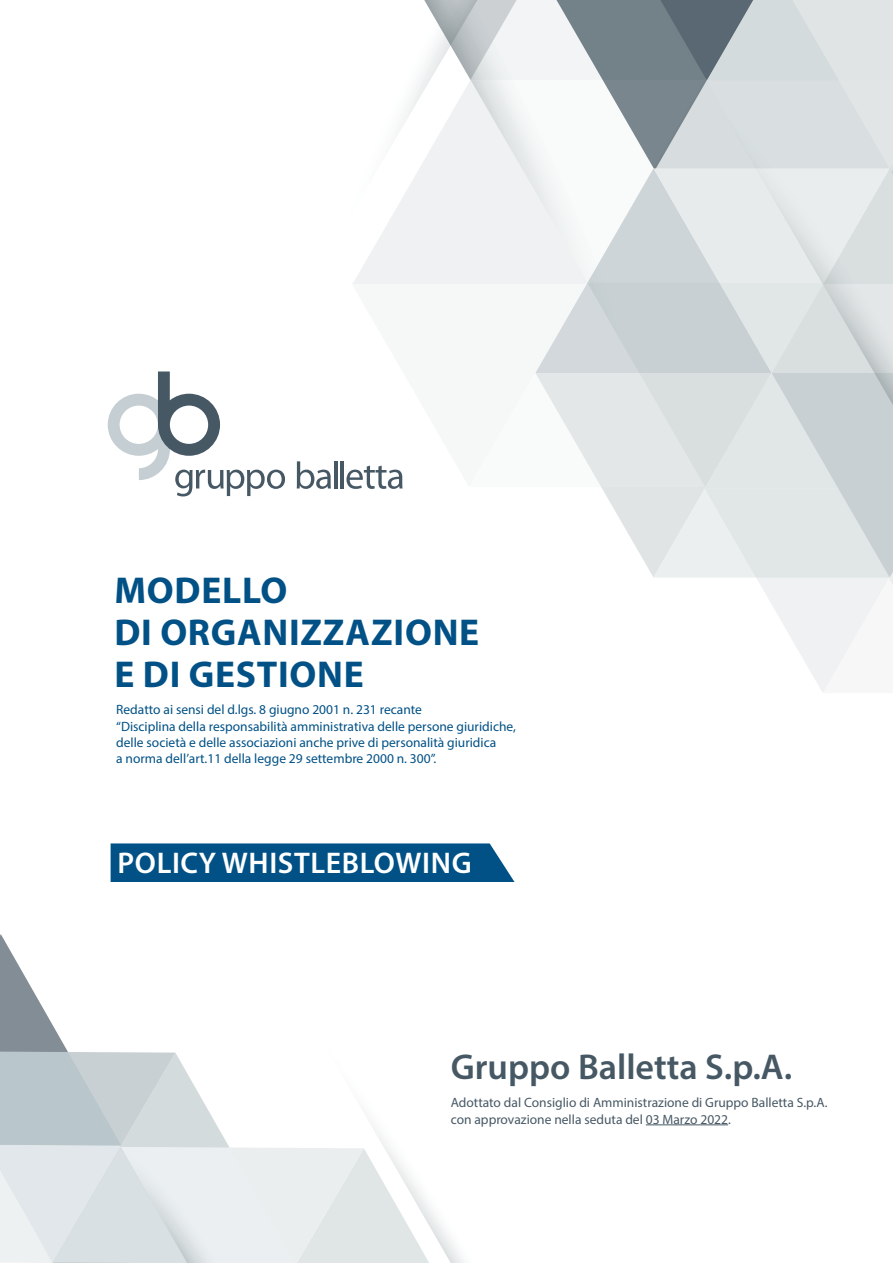
<style>
.page{position:relative;width:893px;height:1263px;background:#fff}
.page>*{position:absolute;margin:0;border:0;box-sizing:border-box;transform-origin:0 0}
.t1{font:700 37.5px/42px "Myriad Pro";letter-spacing:.02em;color:#015186}
.t2{font:600 36px "Myriad Pro";color:#475865}
.t3{font:600 30px "Myriad Pro";letter-spacing:.02em;color:#fff}
.t4{font:13.5px/16.2px "Myriad Pro";color:#015186}
.t5{font:13.5px/16.2px "Myriad Pro";color:#475865}
</style>
<div class="page">
<svg style="left:0;top:934px;width:268px;height:329px"></svg>
<svg style="left:268px;top:1121px;width:461px;height:142px"></svg>
<svg style="left:108px;top:371px;width:177px;height:125px"></svg>
<svg style="left:297px;top:461px;width:34px;height:28px"></svg>
<hr style="left:334px;top:461px;width:3px;height:27px;background:#475865">
<hr style="left:340px;top:461px;width:4px;height:27px;background:#475865">
<svg style="left:346px;top:0;width:547px;height:692px"></svg>
<div style="left:111px;top:843px;width:403px;height:39px;background:#015186"></div>
<hr style="left:646px;top:1124px;width:82px;height:1px;background:#475865">
<h1 class="t1" style="left:114px;top:568px;width:366px">MODELLO<br>DI ORGANIZZAZIONE<br>E DI GESTIONE</h1>
<p class="t4" style="left:116px;top:701px;width:401px">Redatto ai sensi del d.lgs. 8 giugno 2001 n. 231 recante<br>“Disciplina della responsabilità amministrativa delle persone giuridiche, delle società e delle associazioni anche prive di personalità giuridica<br>a norma dell’art.11 della legge 29 settembre 2000 n. 300”.</p>
<h3 class="t3" style="left:118px;top:844px;width:356px">POLICY WHISTLEBLOWING</h3>
<h2 class="t2" style="left:451px;top:1044px;width:343px">Gruppo Balletta S.p.A.</h2>
<p class="t5" style="left:451px;top:1094px;width:378px">Adottato dal Consiglio di Amministrazione di Gruppo Balletta S.p.A. con approvazione nella seduta del 03 Marzo 2022.</p>
</div>
